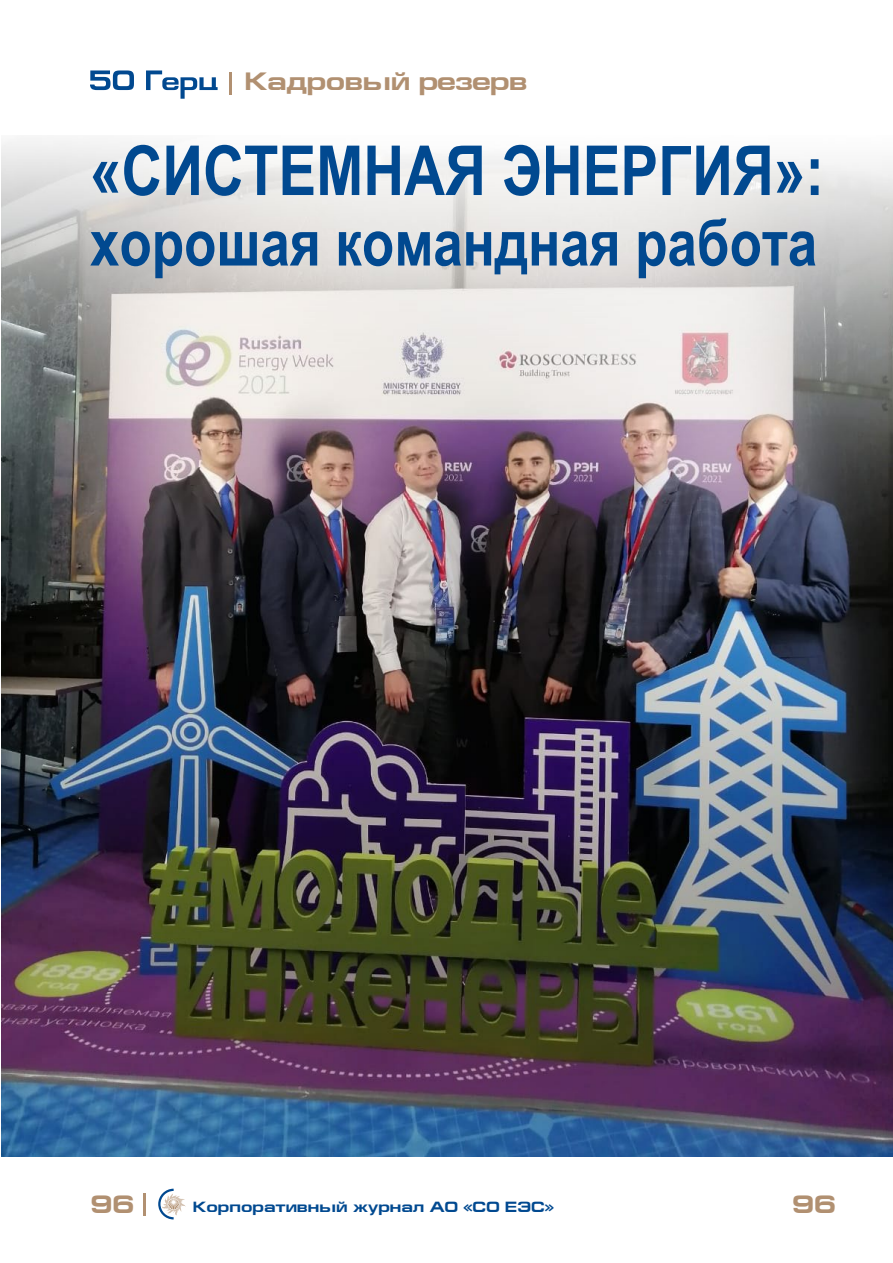
<style>
.page{position:relative;width:893px;height:1263px;background:#fff}
.page>*{position:absolute;margin:0;border:0;box-sizing:border-box;transform-origin:0 0}
.t1{font:700 69px "Arial Narrow";color:#014990}
.t2{font:700 64.5px "Arial Narrow";color:#014990}
.t3{font:700 25.5px "Europe Ext";letter-spacing:-.015em;color:#b19071}
.t4{font:700 15px "Europe Ext";color:#014990}
</style>
<div class="page">
<hr style="left:144px;top:1193px;width:2px;height:22px;background:#b19071">
<svg style="left:158px;top:1189px;width:27px;height:30px"></svg>
<svg style="left:90px;top:70px;width:128px;height:29px"></svg>
<hr style="left:230px;top:72px;width:2px;height:22px;background:#b19071">
<img style="left:1px;top:138px;width:892px;height:1019px">
<h3 class="t3" style="left:244px;top:67px;width:284px">Кадровый резерв</h3>
<h1 class="t1" style="left:90px;top:118px;width:736px">«СИСТЕМНАЯ ЭНЕРГИЯ»:</h1>
<h2 class="t2" style="left:90px;top:194px;width:729px">хорошая командная работа</h2>
<h3 class="t3" style="left:91px;top:1190px;width:45px">96</h3>
<p class="t4" style="left:193px;top:1198px;width:363px">Корпоративный журнал АО «СО ЕЭС»</p>
<h3 class="t3" style="left:792px;top:1190px;width:45px">96</h3>
</div>
